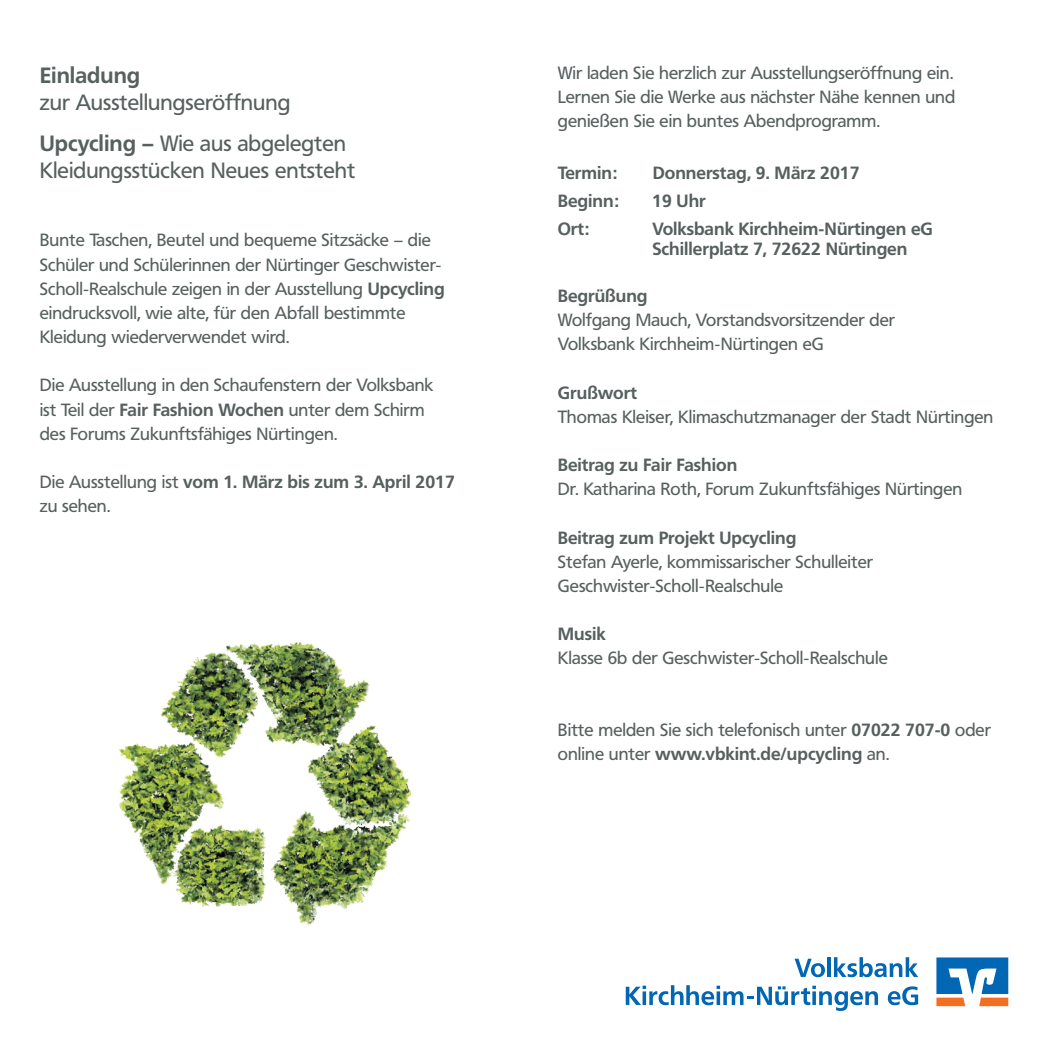
<style>
.page{position:relative;width:1042px;height:1042px;background:#fff}
.page>*{position:absolute;margin:0;border:0;box-sizing:border-box;transform-origin:0 0}
.t1{font:21.88px/40.6px "Frutiger VR";color:#57605f}
.t2{font:700 21.88px "Frutiger VR";color:#57605f}
.t3{font:17.5px/24.2px "Frutiger VR";color:#57605f}
.t4{font:700 17.5px/24.2px "Frutiger VR";color:#57605f}
.s1{font-weight:700}
.s2{font-weight:400}
</style>
<div class="page">
<svg style="left:936px;top:957px;width:72px;height:49px"></svg>
<svg style="left:794px;top:958px;width:31px;height:19px"></svg>
<hr style="left:827px;top:957px;width:4px;height:20px;background:#0166b3">
<svg style="left:834px;top:957px;width:84px;height:20px"></svg>
<svg style="left:626px;top:985px;width:252px;height:26px"></svg>
<svg style="left:888px;top:986px;width:30px;height:19px"></svg>
<img style="left:119px;top:643px;width:291px;height:281px">
<p class="t2" style="left:40px;top:66px;width:102px">Einladung</p>
<p class="t1" style="left:40px;top:84px;width:308px">zur Ausstellungseröffnung<br><span class="s1">Upcycling –</span> Wie aus abgelegten</p>
<p class="t1" style="left:40px;top:152px;width:317px">Kleidungsstücken Neues entsteht</p>
<p class="t3" style="left:40px;top:230px;width:406px">Bunte Taschen, Beutel und bequeme Sitzsäcke – die Schüler und Schülerinnen der Nürtinger Geschwister-Scholl-Realschule zeigen in der Ausstellung <span class="s1">Upcycling </span>eindrucksvoll, wie alte, für den Abfall bestimmte Kleidung wiederverwendet wird.</p>
<p class="t3" style="left:40px;top:374px;width:395px">Die Ausstellung in den Schaufenstern der Volksbank ist Teil der <span class="s1">Fair Fashion Wochen</span> unter dem Schirm des Forums Zukunftsfähiges Nürtingen.</p>
<p class="t4" style="left:40px;top:471px;width:417px"><span class="s2">Die Ausstellung ist</span> vom 1. März bis zum 3. April 2017 <span class="s2">zu sehen.</span></p>
<p class="t3" style="left:558px;top:62px;width:399px;text-align:justify">Wir laden Sie herzlich zur Ausstellungseröffnung ein.<br>Lernen Sie die Werke aus nächster Nähe kennen und genießen Sie ein buntes Abendprogramm.</p>
<p class="t4" style="left:558px;top:163px;width:61px">Termin:</p>
<p class="t4" style="left:653px;top:163px;width:208px">Donnerstag, 9. März 2017</p>
<p class="t4" style="left:558px;top:191px;width:62px">Beginn:</p>
<p class="t4" style="left:652px;top:191px;width:55px">19 Uhr</p>
<p class="t4" style="left:558px;top:219px;width:33px">Ort:</p>
<p class="t4" style="left:652px;top:221px;width:282px;line-height:19.2px">Volksbank Kirchheim-Nürtingen eG<br>Schillerplatz 7, 72622 Nürtingen</p>
<p class="t4" style="left:558px;top:285px;width:91px">Begrüßung</p>
<p class="t3" style="left:558px;top:309px;width:339px">Wolfgang Mauch, Vorstandsvorsitzender der<br>Volksbank Kirchheim-Nürtingen eG</p>
<p class="t4" style="left:558px;top:382px;width:81px">Grußwort</p>
<p class="t3" style="left:558px;top:406px;width:437px">Thomas Kleiser, Klimaschutzmanager der Stadt Nürtingen</p>
<p class="t4" style="left:558px;top:454px;width:181px">Beitrag zu Fair Fashion</p>
<p class="t3" style="left:558px;top:478px;width:406px">Dr. Katharina Roth, Forum Zukunftsfähiges Nürtingen</p>
<p class="t4" style="left:558px;top:527px;width:240px">Beitrag zum Projekt Upcycling</p>
<p class="t3" style="left:558px;top:551px;width:317px">Stefan Ayerle, kommissarischer Schulleiter<br>Geschwister-Scholl-Realschule</p>
<p class="t4" style="left:558px;top:623px;width:49px">Musik</p>
<p class="t3" style="left:558px;top:647px;width:331px">Klasse 6b der Geschwister-Scholl-Realschule</p>
<p class="t3" style="left:558px;top:719px;width:434px">Bitte melden Sie sich telefonisch unter <span class="s1">07022 707-0</span> oder online unter <span class="s1">www.vbkint.de/upcycling</span> an.</p>
</div>
